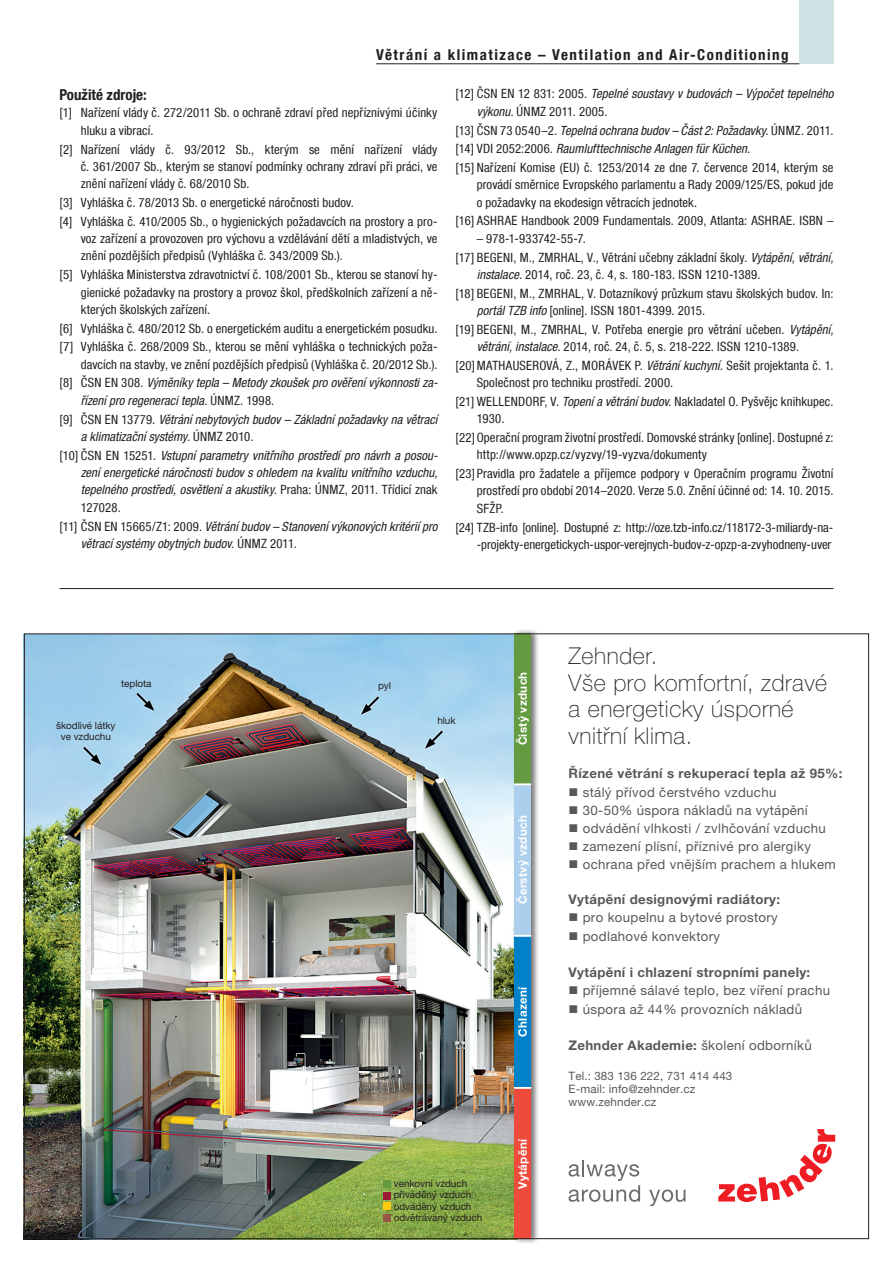
<style>
.page{position:relative;width:893px;height:1263px;background:#fff}
.page>*{position:absolute;margin:0;border:0;box-sizing:border-box;transform-origin:0 0}
.t1{font:100 23.25px/26.5px "Helvetica Neue LT Pro";letter-spacing:.025em;color:#231f20}
.t2{font:700 condensed 15px "Helvetica Neue LT Com";letter-spacing:.1em;color:#231f20}
.t3{font:700 condensed 15px "Helvetica Neue LT Com";color:#231f20}
.t4{font:13.2px "Helvetica Neue LT Pro";letter-spacing:.025em;color:#57585a}
.t5{font:700 13.2px "Helvetica Neue LT Pro";letter-spacing:.025em;color:#57585a}
.t6{font:condensed 12.75px/18.8px "Helvetica Neue LT Com";letter-spacing:.01em;color:#231f20}
.t7{font:italic condensed 12.75px/17.4px "Helvetica Neue LT Com";letter-spacing:.005em;color:#231f20}
.t8{font:11.55px/13.2px "Helvetica Neue LT Pro";letter-spacing:.01em;color:#57585a}
.t9{font:700 11.55px "Helvetica Neue LT Pro";letter-spacing:.025em;color:#fff}
.t10{font:9.9px/11.6px "Helvetica Neue LT Pro";letter-spacing:-.005em;color:#231f20;text-align:center}
.s1{font-style:italic}
.s2{font-style:normal}
.s3{font-weight:400}
</style>
<div class="page">
<div style="left:799px;top:0;width:34px;height:64px;background:#cfe3e4"></div>
<hr style="left:376px;top:64px;width:423px;height:1px;background:#231f20">
<svg style="left:718px;top:1129px;width:117px;height:73px"></svg>
<svg style="left:569px;top:1160px;width:71px;height:42px"></svg>
<svg style="left:649px;top:1189px;width:36px;height:17px"></svg>
<img style="left:26px;top:635px;width:486px;height:602px">
<div style="left:512px;top:628px;width:28px;height:616px;background:#231f20;opacity:.6"></div>
<div style="left:514px;top:1089px;width:17px;height:150px;background:#ef4b3d"></div>
<div style="left:514px;top:937px;width:17px;height:150px;background:#0081c8"></div>
<div style="left:514px;top:785px;width:17px;height:150px;background:#accfed"></div>
<div style="left:514px;top:633px;width:17px;height:151px;background:#649b41"></div>
<svg style="left:514px;top:1087px;width:17px;height:2px"></svg>
<svg style="left:514px;top:935px;width:17px;height:2px"></svg>
<svg style="left:514px;top:783px;width:17px;height:2px"></svg>
<div style="left:384px;top:1180px;width:7px;height:8px;background:#649b41"></div>
<div style="left:384px;top:1192px;width:7px;height:7px;background:#981a35"></div>
<div style="left:384px;top:1203px;width:7px;height:7px;background:#feca0a"></div>
<div style="left:384px;top:1215px;width:7px;height:7px;background:#995546"></div>
<hr style="left:60px;top:588px;width:773px;height:1px;background:#231f20">
<p class="t2" style="left:376px;top:46px;width:414px">Větrání a klimatizace – Ventilation and Air-Conditioning</p>
<p class="t3" style="left:60px;top:86px;width:89px">Použité zdroje:</p>
<p class="t6" style="left:81px;top:104px;width:358px;line-height:17.4px;text-indent:-21px">[1] Nařízení vlády č. 272/2011 Sb. o ochraně zdraví před nepříznivými účinky hluku a vibrací.</p>
<p class="t6" style="left:81px;top:140px;width:358px;line-height:17.4px;text-align:justify;text-indent:-21px">[2] Nařízení vlády č. 93/2012 Sb., kterým se mění nařízení vlády č. 361/2007 Sb., kterým se stanoví podmínky ochrany zdraví při práci, ve znění nařízení vlády č. 68/2010 Sb.</p>
<p class="t6" style="left:60px;top:193px;width:379px">[3] Vyhláška č. 78/2013 Sb. o energetické náročnosti budov.<br>[4] Vyhláška č. 410/2005 Sb., o hygienických požadavcích na prostory a pro-</p>
<p class="t6" style="left:81px;top:230px;width:358px;line-height:17.4px">voz zařízení a provozoven pro výchovu a vzdělávání dětí a mladistvých, ve znění pozdějších předpisů (Vyhláška č. 343/2009 Sb.).</p>
<p class="t6" style="left:81px;top:266px;width:358px;line-height:17.4px;text-align:justify;text-indent:-21px">[5] Vyhláška Ministerstva zdravotnictví č. 108/2001 Sb., kterou se stanoví hy&shy;gienické požadavky na prostory a provoz škol, předškolních zařízení a ně&shy;kterých školských zařízení.</p>
<p class="t6" style="left:60px;top:319px;width:379px">[6] Vyhláška č. 480/2012 Sb. o energetickém auditu a energetickém posudku. [7] Vyhláška č. 268/2009 Sb., kterou se mění vyhláška o technických poža-</p>
<p class="t6" style="left:60px;top:355px;width:380px;text-align:right">davcích na stavby, ve znění pozdějších předpisů (Vyhláška č. 20/2012 Sb.).<br>[8] ČSN EN 308. <span class="s1">Výměníky tepla – Metody zkoušek pro ověření výkonnosti za-</span></p>
<p class="t7" style="left:60px;top:391px;width:379px;line-height:18.8px;text-indent:21px">řízení pro regeneraci tepla. <span class="s2">ÚNMZ. 1998.<br>[9] ČSN EN 13779.</span> Větrání nebytových budov – Základní požadavky na větrací</p>
<p class="t7" style="left:60px;top:427px;width:380px;line-height:18.8px;text-indent:21px">a klimatizační systémy. <span class="s2">ÚNMZ 2010.<br>[10] ČSN EN 15251.</span> Vstupní parametry vnitřního prostředí pro návrh a posou-</p>
<p class="t7" style="left:81px;top:464px;width:358px;text-align:justify">zení energetické náročnosti budov s ohledem na kvalitu vnitřního vzduchu, tepelného prostředí, osvětlení a akustiky. <span class="s2">Praha: ÚNMZ, 2011. Třídicí znak 127028.</span></p>
<p class="t7" style="left:81px;top:517px;width:358px;text-indent:-21px"><span class="s2">[11] ČSN EN 15665/Z1: 2009.</span> Větrání budov – Stanovení výkonových kritérií pro větrací systémy obytných budov. <span class="s2">ÚNMZ 2011.</span></p>
<p class="t7" style="left:477px;top:85px;width:358px;text-indent:-21px"><span class="s2">[12] ČSN EN 12 831: 2005.</span> Tepelné soustavy v budovách – Výpočet tepelného výkonu. <span class="s2">ÚNMZ 2011. 2005.</span></p>
<p class="t6" style="left:455px;top:121px;width:379px">[13] ČSN 73 0540–2. <span class="s1">Tepelná ochrana budov – Část 2: Požadavky.</span> ÚNMZ. 2011. [14] VDI 2052:2006. <span class="s1">Raumlufttechnische Anlagen für Küchen.<br></span>[15] Nařízení Komise (EU) č. 1253/2014 ze dne 7. července 2014, kterým se</p>
<p class="t6" style="left:477px;top:176px;width:358px;line-height:17.4px">provádí směrnice Evropského parlamentu a Rady 2009/125/ES, pokud jde o požadavky na ekodesign větracích jednotek.</p>
<p class="t6" style="left:455px;top:211px;width:379px">[16] ASHRAE Handbook 2009 Fundamentals. 2009, Atlanta: ASHRAE. ISBN –</p>
<p class="t6" style="left:455px;top:229px;width:379px;text-indent:21px">– 978-1-933742-55-7.<br>[17] BEGENI, M., ZMRHAL, V., Větrání učebny základní školy. <span class="s1">Vytápění, větrání,</span></p>
<p class="t6" style="left:455px;top:265px;width:379px;text-indent:21px"><span class="s1">instalace.</span> 2014, roč. 23, č. 4, s. 180-183. ISSN 1210-1389.<br>[18] BEGENI, M., ZMRHAL, V. Dotazníkový průzkum stavu školských budov. In:</p>
<p class="t6" style="left:455px;top:301px;width:379px;text-indent:21px"><span class="s1">portál TZB info</span> [online]. ISSN 1801-4399. 2015.<br>[19] BEGENI, M., ZMRHAL, V. Potřeba energie pro větrání učeben. <span class="s1">Vytápění,</span></p>
<p class="t6" style="left:455px;top:337px;width:379px;text-indent:21px"><span class="s1">větrání, instalace.</span> 2014, roč. 24, č. 5, s. 218-222. ISSN 1210-1389. [20]MATHAUSEROVÁ, Z., MORÁVEK P. <span class="s1">Větrání kuchyní.</span> Sešit projektanta č. 1.</p>
<p class="t6" style="left:455px;top:373px;width:379px;text-indent:21px">Společnost pro techniku prostředí. 2000.<br>[21] WELLENDORF, V. <span class="s1">Topení a větrání budov.</span> Nakladatel O. Pyšvějc knihkupec.</p>
<p class="t6" style="left:455px;top:409px;width:379px;text-indent:21px">1930.<br>[22]Operační program životní prostředí. Domovské stránky [online]. Dostupné z:</p>
<p class="t6" style="left:455px;top:445px;width:379px;text-indent:21px">http://www.opzp.cz/vyzvy/19-vyzva/dokumenty<br>[23] Pravidla pro žadatele a příjemce podpory v Operačním programu Životní</p>
<p class="t6" style="left:477px;top:482px;width:358px;line-height:17.4px">prostředí pro období 2014–2020. Verze 5.0. Znění účinné od: 14. 10. 2015.<br>SFŽP.</p>
<p class="t6" style="left:455px;top:518px;width:379px;line-height:17.4px;text-align:right">[24] TZB-info [online]. Dostupné z: http://oze.tzb-info.cz/118172-3-miliardy-na--projekty-energetickych-uspor-verejnych-budov-z-opzp-a-zvyhodneny-uver</p>
<p class="t10" style="left:121px;top:678px;width:32px">teplota</p>
<p class="t10" style="left:56px;top:719px;width:61px">škodlivé látky ve vzduchu</p>
<p class="t10" style="left:378px;top:680px;width:14px">pyl</p>
<p class="t10" style="left:437px;top:715px;width:20px">hluk</p>
<p class="t9" style="left:516px;top:745px;width:75px;rotate:-90deg">Čistý vzduch</p>
<p class="t9" style="left:516px;top:904px;width:90px;rotate:-90deg">Čerstvý vzduch</p>
<p class="t9" style="left:516px;top:1037px;width:52px;rotate:-90deg">Chlazení</p>
<p class="t10" style="left:394px;top:1177px;width:90px;text-align:left">venkovní vzduch přiváděný vzduch odváděný vzduch odvětrávaný vzduch</p>
<p class="t9" style="left:516px;top:1189px;width:52px;rotate:-90deg">Vytápění</p>
<h1 class="t1" style="left:569px;top:642px;width:260px">Zehnder.<br>Vše pro komfortní, zdravé a energeticky úsporné vnitřní klima.</h1>
<p class="t5" style="left:569px;top:765px;width:275px">Řízené větrání s rekuperací tepla až 95%:</p>
<p class="t4" style="left:569px;top:784px;width:209px">■ stálý přívod čerstvého vzduchu</p>
<p class="t4" style="left:569px;top:802px;width:241px">■ 30-50% úspora nákladů na vytápění</p>
<p class="t4" style="left:569px;top:820px;width:259px">■ odvádění vlhkosti / zvlhčování vzduchu</p>
<p class="t4" style="left:569px;top:839px;width:244px">■ zamezení plísní, příznivé pro alergiky</p>
<p class="t4" style="left:569px;top:857px;width:269px">■ ochrana před vnějším prachem a hlukem</p>
<p class="t5" style="left:569px;top:891px;width:213px">Vytápění designovými radiátory:</p>
<p class="t4" style="left:569px;top:910px;width:211px">■ pro koupelnu a bytové prostory</p>
<p class="t4" style="left:569px;top:928px;width:153px">■ podlahové konvektory</p>
<p class="t5" style="left:569px;top:964px;width:243px">Vytápění i chlazení stropními panely:</p>
<p class="t4" style="left:569px;top:983px;width:263px">■ příjemné sálavé teplo, bez víření prachu</p>
<p class="t4" style="left:569px;top:1001px;width:235px">■ úspora až 44% provozních nákladů</p>
<p class="t5" style="left:569px;top:1037px;width:245px">Zehnder Akademie: <span class="s3">školení odborníků</span></p>
<p class="t8" style="left:569px;top:1069px;width:165px">Tel.: 383 136 222, 731 414 443<br>E-mail: info@zehnder.cz www.zehnder.cz</p>
</div>
